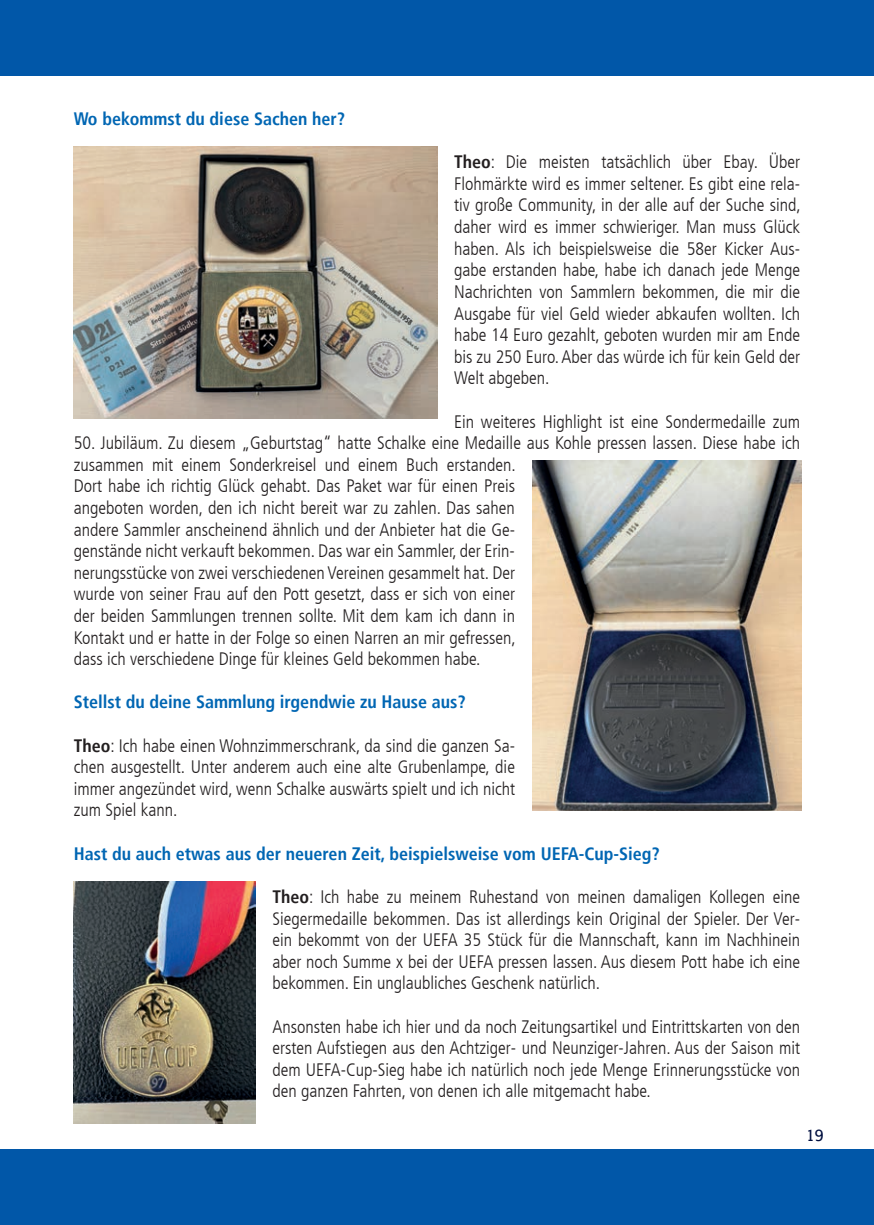
<style>
.page{position:relative;width:874px;height:1225px;background:#fff}
.page>*{position:absolute;margin:0;border:0;box-sizing:border-box;transform-origin:0 0}
.t1{font:300 condensed 18px/21.6px "Frutiger LT";color:#231f20;text-align:justify}
.t2{font:700 condensed 18px "Frutiger LT";color:#0166b3}
.t3{font:16px "Steinem";color:#000f40}
.s1{font-weight:700}
</style>
<div class="page">
<img style="left:74px;top:147px;width:363px;height:272px">
<img style="left:532px;top:460px;width:268px;height:351px">
<img style="left:74px;top:881px;width:181px;height:242px">
<div style="left:0;top:1149px;width:17px;height:76px;background:#0157a8"></div>
<div style="left:17px;top:0;width:856px;height:75px;background:#0157a8"></div>
<div style="left:17px;top:1149px;width:856px;height:75px;background:#0157a8"></div>
<div style="left:0;top:0;width:17px;height:75px;background:#0157a8"></div>
<p class="t2" style="left:74px;top:108px;width:273px">Wo bekommst du diese Sachen her?</p>
<p class="t1" style="left:454px;top:151px;width:348px"><span class="s1">Theo</span>: Die meisten tatsächlich über Ebay. Über Flohmärkte wird es immer seltener. Es gibt eine rela&shy;tiv große Community, in der alle auf der Suche sind, daher wird es immer schwieriger. Man muss Glück haben. Als ich beispielsweise die 58er Kicker Aus&shy;gabe erstanden habe, habe ich danach jede Menge Nachrichten von Sammlern bekommen, die mir die Ausgabe für viel Geld wieder abkaufen wollten. Ich habe 14 Euro gezahlt, geboten wurden mir am Ende bis zu 250 Euro. Aber das würde ich für kein Geld der Welt abgeben.</p>
<p class="t1" style="left:454px;top:411px;width:347px">Ein weiteres Highlight ist eine Sondermedaille zum</p>
<p class="t1" style="left:74px;top:432px;width:727px;text-align:left">50. Jubiläum. Zu diesem „Geburtstag“ hatte Schalke eine Medaille aus Kohle pressen lassen. Diese habe ich zusammen mit einem Sonderkreisel und einem Buch erstanden.<br>Dort habe ich richtig Glück gehabt. Das Paket war für einen Preis<br>angeboten worden, den ich nicht bereit war zu zahlen. Das sahen<br>andere Sammler anscheinend ähnlich und der Anbieter hat die Ge-<br>genstände nicht verkauft bekommen. Das war ein Sammler, der Erin-<br>nerungsstücke von zwei verschiedenen Vereinen gesammelt hat. Der<br>wurde von seiner Frau auf den Pott gesetzt, dass er sich von einer<br>der beiden Sammlungen trennen sollte. Mit dem kam ich dann in<br>Kontakt und er hatte in der Folge so einen Narren an mir gefressen,<br>dass ich verschiedene Dinge für kleines Geld bekommen habe.</p>
<p class="t2" style="left:74px;top:691px;width:393px">Stellst du deine Sammlung irgendwie zu Hause aus?</p>
<p class="t1" style="left:74px;top:735px;width:442px"><span class="s1">Theo</span>: Ich habe einen Wohnzimmerschrank, da sind die ganzen Sa&shy;chen ausgestellt. Unter anderem auch eine alte Grubenlampe, die immer angezündet wird, wenn Schalke auswärts spielt und ich nicht zum Spiel kann.</p>
<p class="t2" style="left:74px;top:842px;width:587px">Hast du auch etwas aus der neueren Zeit, beispielsweise vom UEFA-Cup-Sieg?</p>
<p class="t1" style="left:272px;top:886px;width:529px"><span class="s1">Theo</span>: Ich habe zu meinem Ruhestand von meinen damaligen Kollegen eine Siegermedaille bekommen. Das ist allerdings kein Original der Spieler. Der Ver&shy;ein bekommt von der UEFA 35 Stück für die Mannschaft, kann im Nachhinein aber noch Summe x bei der UEFA pressen lassen. Aus diesem Pott habe ich eine bekommen. Ein unglaubliches Geschenk natürlich.</p>
<p class="t1" style="left:272px;top:1015px;width:529px">Ansonsten habe ich hier und da noch Zeitungsartikel und Eintrittskarten von den ersten Aufstiegen aus den Achtziger- und Neunziger-Jahren. Aus der Saison mit dem UEFA-Cup-Sieg habe ich natürlich noch jede Menge Erinnerungsstücke von den ganzen Fahrten, von denen ich alle mitgemacht habe.</p>
<p class="t3" style="left:805px;top:1126px;width:19px">19</p>
</div>
